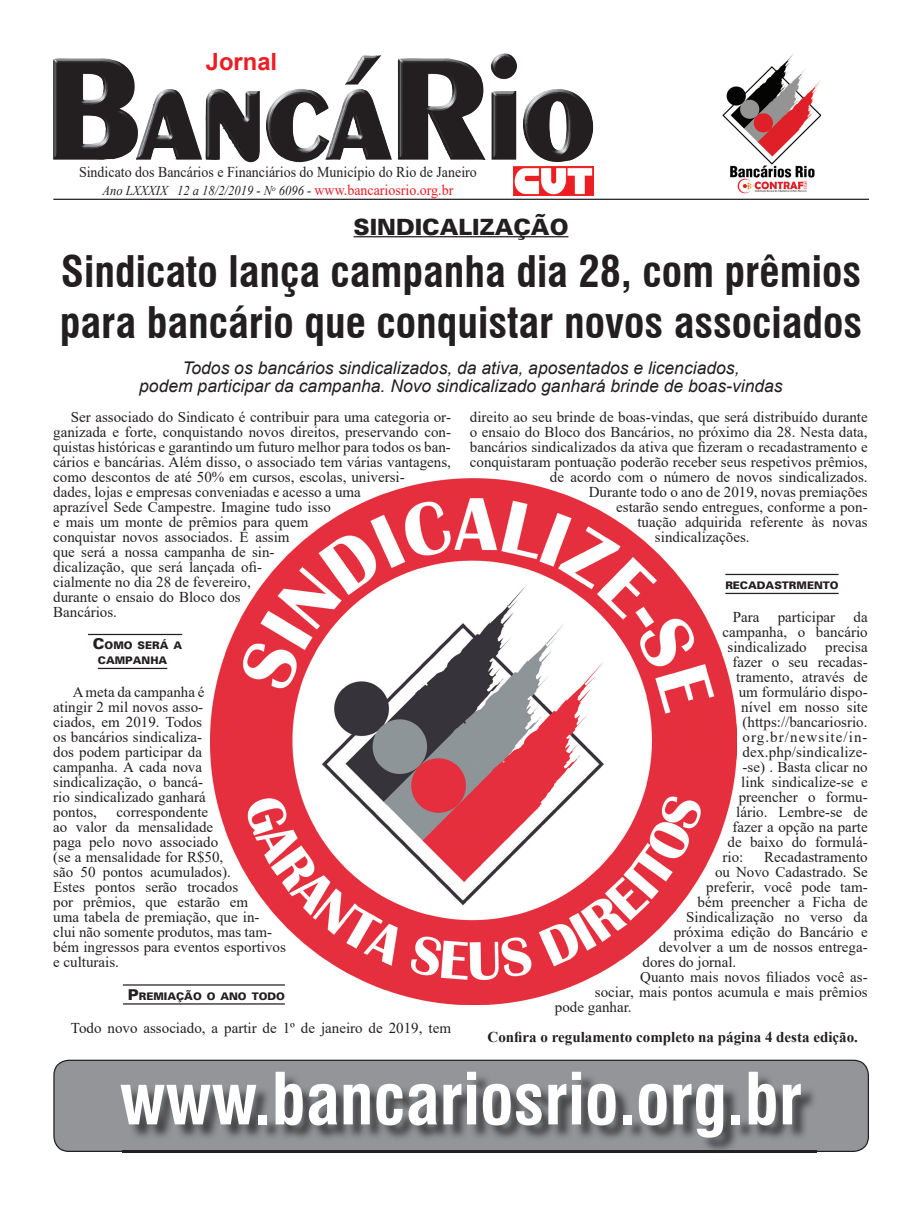
<style>
.page{position:relative;width:922px;height:1205px;background:#fff}
.page>*{position:absolute;margin:0;border:0;box-sizing:border-box;transform-origin:0 0}
.t1{font:700 condensed 70px "Swiss 721 BT";color:#fff}
.t2{font:700 condensed 42.5px/51px "Swiss 721 BT";color:#231f20}
.t3{font:700 23.75px "Arial";color:#ee1d23}
.t4{font:22.5px "USA Black Plain";color:#231f20}
.t5{font:italic 17.5px/17.5px "Arial";color:#231f20;text-align:center}
.t6{font:15px/15px "Times New Roman";color:#231f20}
.t7{font:15px "Times New Roman";color:#231f20;scale:.93 1}
.t8{font:700 15px "Times New Roman";color:#231f20}
.t9{font:15px "Times New Roman";letter-spacing:.07em;color:#231f20}
.t10{font:italic 13.5px "Times New Roman";color:#231f20;scale:.93 1}
.t11{font:10.5px/15px "USA Black Plain";color:#231f20}
.s1{font-style:normal;font-size:15px;color:#ee1d23}
.s2{font-size:15px}
</style>
<div class="page">
<svg style="left:53px;top:1059px;width:815px;height:93px;fill:#939598"></svg>
<hr style="left:53px;top:199px;width:815px;height:1px;background:#231f20">
<img style="left:513px;top:167px;width:80px;height:29px">
<img style="left:53px;top:53px;width:464px;height:107px">
<img style="left:722px;top:54px;width:98px;height:140px">
<img style="left:122px;top:1073px;width:694px;height:80px">
<img style="left:122px;top:1151px;width:694px;height:1px">
<img style="left:210px;top:478px;width:526px;height:526px">
<hr style="left:353px;top:236px;width:215px;height:1px;background:#231f20">
<hr style="left:88px;top:634px;width:94px;height:1px;background:#231f20">
<hr style="left:98px;top:668px;width:69px;height:1px;background:#231f20">
<hr style="left:123px;top:984px;width:162px;height:1px;background:#231f20">
<hr style="left:123px;top:1003px;width:162px;height:1px;background:#231f20">
<hr style="left:725px;top:574px;width:113px;height:1px;background:#231f20">
<hr style="left:725px;top:593px;width:113px;height:1px;background:#231f20">
<h3 class="t3" style="left:206px;top:45px;width:73px">Jornal</h3>
<p class="t7" style="left:79px;top:162px;width:429px">Sindicato dos Bancários e Financiários do Município do Rio de Janeiro</p>
<p class="t10" style="left:102px;top:181px;width:378px">Ano LXXXIX 12 a 18/2/2019 - N<sup>o</sup> 6096 - <span class="s1">www.bancariosrio.org.br</span></p>
<h3 class="t4" style="left:353px;top:213px;width:216px">SINDICALIZAÇÃO</h3>
<h2 class="t2" style="left:60px;top:246px;width:803px">Sindicato lança campanha dia 28, com prêmios para bancário que conquistar novos associados</h2>
<p class="t5" style="left:139px;top:360px;width:644px">Todos os bancários sindicalizados, da ativa, aposentados e licenciados,<br>podem participar da campanha. Novo sindicalizado ganhará brinde de boas-vindas</p>
<p class="t6" style="left:53px;top:408px;width:399px;text-indent:18px">Ser associado do Sindicato é contribuir para uma categoria or&shy;ganizada e forte, conquistando novos direitos, preservando con&shy;quistas históricas e garantindo um futuro melhor para todos os ban&shy;cários e bancárias. Além disso, o associado tem várias vantagens, como descontos de até 50% em cursos, escolas, universi-<br>dades, lojas e empresas conveniadas e acesso a uma<br>aprazível Sede Campestre. Imagine tudo isso<br>e mais um monte de prêmios para quem<br>conquistar novos associados. É assim<br>que será a nossa campanha de sin-<br>dicalização, que será lançada ofi-<br>cialmente no dia 28 de fevereiro,<br>durante o ensaio do Bloco dos<br>Bancários.</p>
<p class="t11" style="left:98px;top:638px;width:86px;text-indent:-5px"><span class="s2">C</span>OMO SERÁ A<br>CAMPANHA</p>
<p class="t6" style="left:53px;top:684px;width:154px;text-indent:20px">A meta da campanha é atingir 2 mil novos asso&shy;ciados, em 2019. Todos os bancários sindicaliza&shy;dos podem participar da campanha. A cada nova sindicalização, o bancá&shy;rio sindicalizado ganhará pontos,</p>
<p class="t6" style="left:469px;top:408px;width:399px">direito ao seu brinde de boas-vindas, que será distribuído durante</p>
<p class="t6" style="left:469px;top:423px;width:399px">o ensaio do Bloco dos Bancários, no próximo dia 28. Nesta data,</p>
<p class="t6" style="left:469px;top:438px;width:399px">bancários sindicalizados da ativa que fizeram o recadastramento e</p>
<p class="t6" style="left:469px;top:453px;width:399px">conquistaram pontuação poderão receber seus respetivos prêmios,</p>
<p class="t6" style="left:549px;top:468px;width:319px">de acordo com o número de novos sindicalizados.</p>
<p class="t6" style="left:588px;top:483px;width:280px">Durante todo o ano de 2019, novas premiações</p>
<p class="t6" style="left:616px;top:498px;width:253px">estarão sendo entregues, conforme a pon-</p>
<p class="t6" style="left:637px;top:513px;width:232px">tuação adquirida referente às novas</p>
<p class="t6" style="left:654px;top:528px;width:96px">sindicalizações.</p>
<p class="t11" style="left:725px;top:578px;width:115px">RECADASTRMENTO</p>
<p class="t6" style="left:732px;top:609px;width:136px">Para participar da</p>
<p class="t6" style="left:722px;top:624px;width:147px">campanha, o bancário</p>
<p class="t6" style="left:727px;top:639px;width:142px">sindicalizado precisa</p>
<p class="t6" style="left:732px;top:654px;width:137px">fazer o seu recadas-</p>
<p class="t6" style="left:736px;top:669px;width:133px">tramento, através de</p>
<p class="t6" style="left:738px;top:684px;width:130px">um formulário dispo-</p>
<p class="t6" style="left:741px;top:699px;width:128px">nível em nosso site</p>
<p class="t6" style="left:742px;top:714px;width:126px">(https://bancariosrio.</p>
<p class="t9" style="left:742px;top:726px;width:126px">org.br/newsite/in-</p>
<p class="t6" style="left:742px;top:744px;width:126px">dex.php/sindicalize-</p>
<p class="t6" style="left:742px;top:759px;width:127px">-se) . Basta clicar no</p>
<p class="t6" style="left:741px;top:774px;width:128px">link sindicalize-se e</p>
<p class="t6" style="left:738px;top:789px;width:130px">preencher o formu-</p>
<p class="t6" style="left:736px;top:804px;width:133px">lário. Lembre-se de</p>
<p class="t6" style="left:732px;top:819px;width:137px">fazer a opção na parte</p>
<p class="t6" style="left:727px;top:834px;width:141px">de baixo do formulá-</p>
<p class="t6" style="left:722px;top:849px;width:22px">rio:</p>
<p class="t6" style="left:764px;top:849px;width:105px">Recadastramento</p>
<p class="t6" style="left:714px;top:864px;width:154px">ou Novo Cadastrado. Se</p>
<p class="t6" style="left:706px;top:879px;width:163px">preferir, você pode tam-</p>
<p class="t6" style="left:697px;top:894px;width:172px">bém preencher a Ficha de</p>
<p class="t6" style="left:686px;top:909px;width:183px">Sindicalização no verso da</p>
<p class="t6" style="left:673px;top:924px;width:195px">próxima edição do Bancário e</p>
<p class="t6" style="left:658px;top:939px;width:210px">devolver a um de nossos entrega-</p>
<p class="t6" style="left:642px;top:954px;width:95px">dores do jornal.</p>
<p class="t6" style="left:640px;top:969px;width:229px">Quanto mais novos filiados você as-</p>
<p class="t6" style="left:595px;top:984px;width:274px">sociar, mais pontos acumula e mais prêmios</p>
<p class="t6" style="left:554px;top:999px;width:78px">pode ganhar.</p>
<p class="t8" style="left:487px;top:1026px;width:372px">Confira o regulamento completo na página 4 desta edição.</p>
<p class="t6" style="left:53px;top:804px;width:234px;text-indent:63px">correspondente<br>ao valor da mensalidade<br>paga pelo novo associado<br>(se a mensalidade for R$50,<br>são 50 pontos acumulados).<br>Estes pontos serão trocados<br>por prêmios, que estarão em<br>uma tabela de premiação, que in&shy;clui não somente produtos, mas tam&shy;bém ingressos para eventos esportivos e culturais.</p>
<p class="t11" style="left:128px;top:988px;width:158px"><span class="s2">P</span>REMIAÇÃO O ANO TODO</p>
<p class="t6" style="left:71px;top:1019px;width:381px">Todo novo associado, a partir de 1º de janeiro de 2019, tem</p>
<h1 class="t1" style="left:120px;top:1057px;width:684px">www.bancariosrio.org.br</h1>
</div>
